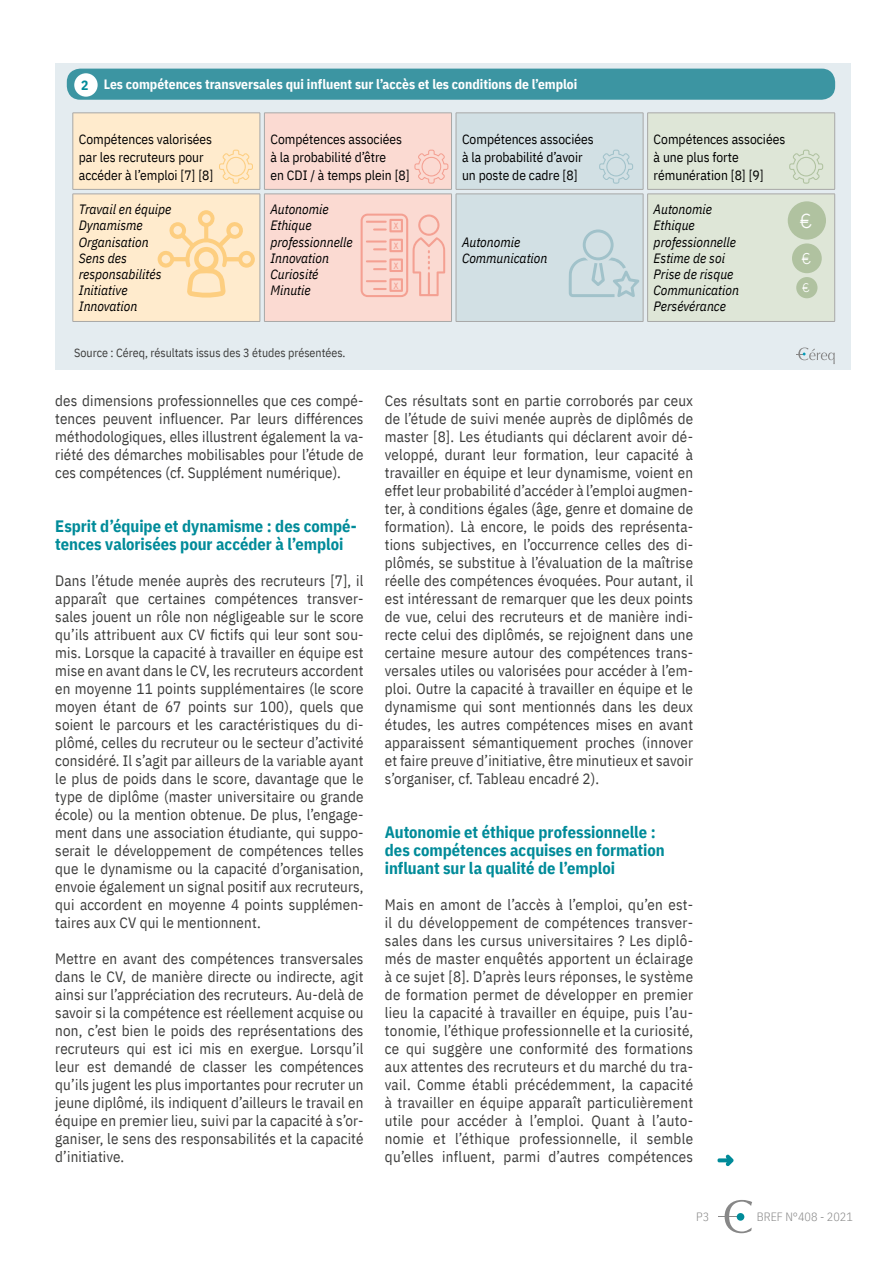
<style>
.page{position:relative;width:893px;height:1263px;background:#fff}
.page>*{position:absolute;margin:0;border:0;box-sizing:border-box;transform-origin:0 0}
.t1{font:700 19.5px "Caviar Dreams";color:#fff}
.t2{font:700 16.5px/18px "IBM Plex Sans Cond";letter-spacing:-.005em;color:#008b99}
.t3{font:15px/18px "IBM Plex Sans Cond";letter-spacing:.01em;color:#3c3c3b;text-align:justify}
.t4{font:700 15px "Caviar Dreams";color:#fff}
.t5{font:italic 13.5px/16.2px "IBM Plex Sans Cond";color:#000}
.t6{font:13.5px/18px "IBM Plex Sans Cond";color:#000}
.t7{font:700 13.5px "IBM Plex Sans Cond";color:#fff}
.t8{font:700 13.5px/19.8px "Caviar Dreams";color:#f4a092;text-align:justify}
.t9{font:12px "IBM Plex Sans Cond";color:#3c3c3b}
.t10{font:300 12px "IBM Plex Sans Cond";color:#878787}
.t11{font:700 12px "Caviar Dreams";color:#fff}
.s1{color:#008b99}
</style>
<div class="page">
<svg style="left:718px;top:1200px;width:34px;height:33px"></svg>
<div style="left:737px;top:1213px;width:7px;height:8px;background:#008b99;border-radius:50%"></div>
<svg style="left:717px;top:1155px;width:16px;height:11px"></svg>
<div style="left:55px;top:64px;width:795px;height:306px;background:#e4ecf0"></div>
<div style="left:67px;top:69px;width:768px;height:31px;background:#3c95a2;border-radius:14px"></div>
<div style="left:74px;top:73px;width:24px;height:24px;background:#fff;border-radius:50%"></div>
<svg style="left:796px;top:347px;width:39px;height:17px"></svg>
<hr style="left:73px;top:321px;width:187px;height:1px;background:#a8a8a7">
<hr style="left:264px;top:321px;width:188px;height:1px;background:#a8a8a7">
<hr style="left:456px;top:321px;width:187px;height:1px;background:#a8a8a7">
<hr style="left:647px;top:321px;width:188px;height:1px;background:#a8a8a7">
<svg style="left:73px;top:113px;width:762px;height:208px;background:#e7dfd3"></svg>
<p class="t7" style="left:81px;top:74px;width:498px"><span class="s1">2</span> Les compétences transversales qui influent sur l’accès et les conditions de l’emploi</p>
<p class="t6" style="left:79px;top:129px;width:136px">Compétences valorisées par les recruteurs pour accéder à l’emploi [7] [8]</p>
<p class="t6" style="left:270px;top:129px;width:141px">Compétences associées à la probabilité d’être<br>en CDI / à temps plein [8]</p>
<p class="t6" style="left:462px;top:129px;width:133px">Compétences associées à la probabilité d’avoir un poste de cadre [8]</p>
<p class="t6" style="left:654px;top:129px;width:133px">Compétences associées à une plus forte rémunération [8] [9]</p>
<p class="t5" style="left:79px;top:200px;width:94px">Travail en équipe<br>Dynamisme<br>Organisation<br>Sens des responsabilités<br>Initiative<br>Innovation</p>
<p class="t5" style="left:270px;top:200px;width:84px">Autonomie<br>Ethique professionnelle<br>Innovation<br>Curiosité<br>Minutie</p>
<p class="t5" style="left:654px;top:200px;width:87px">Autonomie<br>Ethique professionnelle<br>Estime de soi<br>Prise de risque<br>Communication<br>Persévérance</p>
<p class="t8" style="left:393px;top:214px;width:7px">x x x x</p>
<p class="t5" style="left:462px;top:233px;width:87px">Autonomie<br>Communication</p>
<p class="t9" style="left:74px;top:344px;width:273px">Source : Céreq, résultats issus des 3 études présentées.</p>
<p class="t3" style="left:55px;top:390px;width:310px">des dimensions professionnelles que ces compé&shy;tences peuvent influencer. Par leurs différences méthodologiques, elles illustrent également la va&shy;riété des démarches mobilisables pour l’étude de ces compétences (cf. Supplément numérique).</p>
<p class="t2" style="left:55px;top:516px;width:303px">Esprit d’équipe et dynamisme : des compé&shy;tences valorisées pour accéder à l’emploi</p>
<p class="t3" style="left:55px;top:570px;width:310px">Dans l’étude menée auprès des recruteurs [7], il apparaît que certaines compétences transver&shy;sales jouent un rôle non négligeable sur le score qu’ils attribuent aux CV fictifs qui leur sont sou&shy;mis. Lorsque la capacité à travailler en équipe est mise en avant dans le CV, les recruteurs accordent en moyenne 11 points supplémentaires (le score moyen étant de 67 points sur 100), quels que soient le parcours et les caractéristiques du di&shy;plômé, celles du recruteur ou le secteur d’activité considéré. Il s’agit par ailleurs de la variable ayant le plus de poids dans le score, davantage que le type de diplôme (master universitaire ou grande école) ou la mention obtenue. De plus, l’engage&shy;ment dans une association étudiante, qui suppo&shy;serait le développement de compétences telles que le dynamisme ou la capacité d’organisation, envoie également un signal positif aux recruteurs, qui accordent en moyenne 4 points supplémen&shy;taires aux CV qui le mentionnent.</p>
<p class="t3" style="left:55px;top:948px;width:310px">Mettre en avant des compétences transversales dans le CV, de manière directe ou indirecte, agit ainsi sur l’appréciation des recruteurs. Au-delà de savoir si la compétence est réellement acquise ou non, c’est bien le poids des représentations des recruteurs qui est ici mis en exergue. Lorsqu’il leur est demandé de classer les compétences qu’ils jugent les plus importantes pour recruter un jeune diplômé, ils indiquent d’ailleurs le travail en équipe en premier lieu, suivi par la capacité à s’or&shy;ganiser, le sens des responsabilités et la capacité d’initiative.</p>
<p class="t3" style="left:385px;top:390px;width:310px">Ces résultats sont en partie corroborés par ceux de l’étude de suivi menée auprès de diplômés de master [8]. Les étudiants qui déclarent avoir dé&shy;veloppé, durant leur formation, leur capacité à travailler en équipe et leur dynamisme, voient en effet leur probabilité d’accéder à l’emploi augmen&shy;ter, à conditions égales (âge, genre et domaine de formation). Là encore, le poids des représenta&shy;tions subjectives, en l’occurrence celles des di&shy;plômés, se substitue à l’évaluation de la maîtrise réelle des compétences évoquées. Pour autant, il est intéressant de remarquer que les deux points de vue, celui des recruteurs et de manière indi&shy;recte celui des diplômés, se rejoignent dans une certaine mesure autour des compétences trans&shy;versales utiles ou valorisées pour accéder à l’em&shy;ploi. Outre la capacité à travailler en équipe et le dynamisme qui sont mentionnés dans les deux études, les autres compétences mises en avant apparaissent sémantiquement proches (innover et faire preuve d’initiative, être minutieux et savoir s’organiser, cf. Tableau encadré 2).</p>
<p class="t2" style="left:385px;top:822px;width:281px">Autonomie et éthique professionnelle : des compétences acquises en formation influant sur la qualité de l’emploi</p>
<p class="t3" style="left:385px;top:894px;width:310px">Mais en amont de l’accès à l’emploi, qu’en est&shy;il du développement de compétences transver&shy;sales dans les cursus universitaires ? Les diplô&shy;més de master enquêtés apportent un éclairage à ce sujet [8]. D’après leurs réponses, le système de formation permet de développer en premier lieu la capacité à travailler en équipe, puis l’au&shy;tonomie, l’éthique professionnelle et la curiosité, ce qui suggère une conformité des formations aux attentes des recruteurs et du marché du tra&shy;vail. Comme établi précédemment, la capacité à travailler en équipe apparaît particulièrement utile pour accéder à l’emploi. Quant à l’auto&shy;nomie et l’éthique professionnelle, il semble qu’elles influent, parmi d’autres compétences</p>
<h1 class="t1" style="left:799px;top:210px;width:15px">€</h1>
<p class="t4" style="left:801px;top:250px;width:12px">€</p>
<p class="t11" style="left:802px;top:281px;width:10px">€</p>
<p class="t10" style="left:696px;top:1208px;width:14px">P3</p>
<p class="t10" style="left:757px;top:1208px;width:97px">BREF N°408 - 2021</p>
</div>
